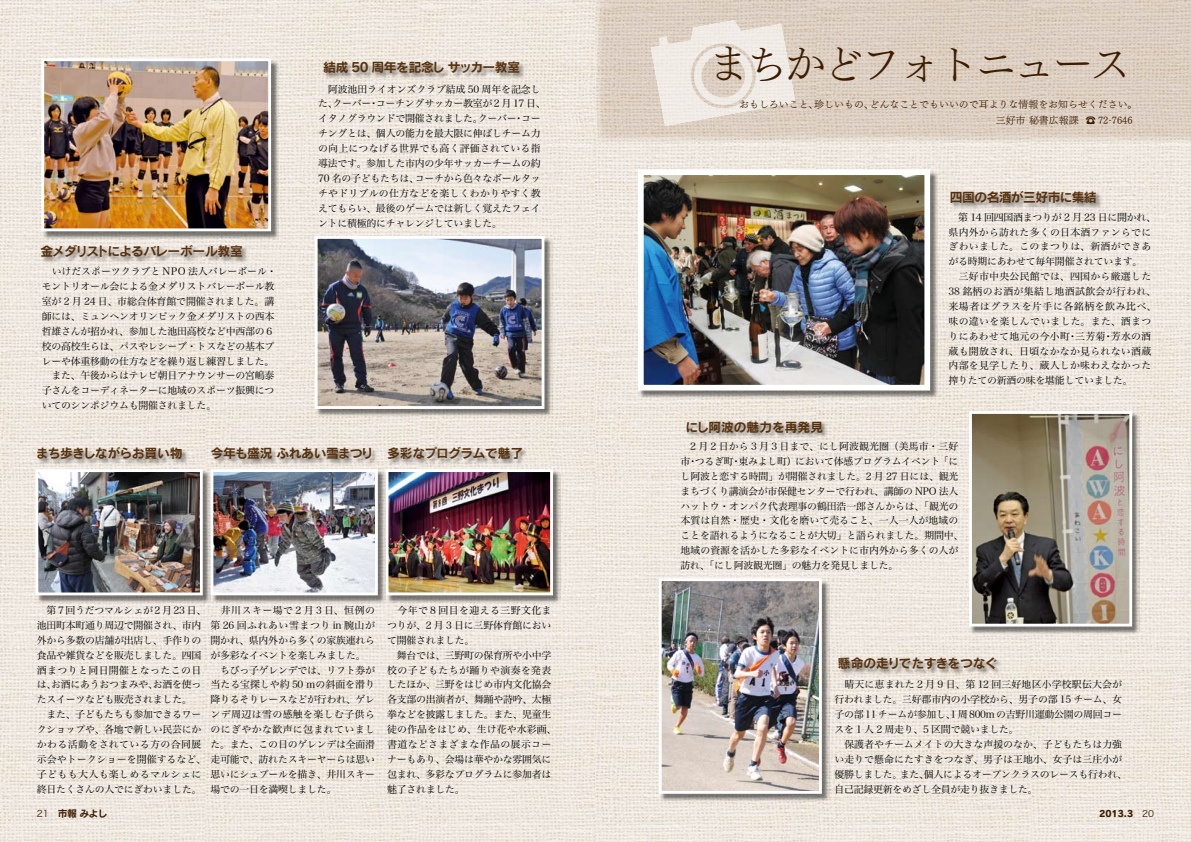
<style>
.page{position:relative;width:1191px;height:842px;background:#fff}
.page>*{position:absolute;margin:0;border:0;box-sizing:border-box;transform-origin:0 0}
.t1{font:42.5px "Tsuku Min Pro L";letter-spacing:-.1em;color:#3c1c00}
.t2{font:12.8px "Rodin Pro B";letter-spacing:-.04em;color:#57310e}
.t3{font:12.8px "Rodin Pro B";color:#57310e}
.t4{font:9.9px/14.9px "Hira Min Pro W3";letter-spacing:-.025em;color:#000}
.t5{font:9.9px/14.9px "Hira Min Pro W3";letter-spacing:.025em;color:#000}
.t6{font:9.9px/14.9px "Hira Min Pro W3";letter-spacing:.005em;color:#000}
.t7{font:9.9px "Tsuku Min Pro LB";color:#3c1c00}
.t8{font:9.9px "Hira Min Pro W3";color:#000}
.t9{font:9.9px "Hira Min Pro W3";letter-spacing:.045em;color:#000}
.t10{font:9.9px "Hira Min Pro W3";letter-spacing:.04em;color:#000}
.t11{font:9.9px "Hira Min Pro W3";letter-spacing:.015em;color:#000}
.t12{font:9.9px "Hira Min Pro W3";letter-spacing:.02em;color:#000}
.t13{font:9.9px "Hira Min Pro W3";letter-spacing:.055em;color:#000}
.t14{font:9.9px "Hira Min Pro W3";letter-spacing:-.005em;color:#000}
.t15{font:9.2px "New Rodin Pro B";color:#3c1c00}
.t16{font:9.2px "Hira Kaku Pro W3";color:#3c1c00}
.t17{font:9px "Rodin Pro EB";color:#3c1c00}
.t18{font:9px "Hira Kaku Pro W3";color:#3c1c00}
</style>
<div class="page">
<img style="left:0;top:0;width:1191px;height:842px">
<svg style="left:595px;top:0;width:596px;height:142px;background:#dccec1"></svg>
<svg style="left:650px;top:20px;width:146px;height:107px;background:#e7ded6"></svg>
<div style="left:950px;top:191px;width:152px;height:18px;background:#000;opacity:.5"></div>
<div style="left:211px;top:447px;width:167px;height:18px;background:#000;opacity:.5"></div>
<div style="left:38px;top:447px;width:150px;height:19px;background:#000;opacity:.5"></div>
<div style="left:388px;top:447px;width:140px;height:19px;background:#000;opacity:.5"></div>
<div style="left:838px;top:657px;width:164px;height:18px;background:#000;opacity:.5"></div>
<div style="left:686px;top:421px;width:143px;height:18px;background:#000;opacity:.5"></div>
<div style="left:386px;top:470px;width:175px;height:133px;background:#000;opacity:.5"></div>
<img style="left:390px;top:473px;width:159px;height:118px">
<div style="left:386px;top:469px;width:167px;height:126px;border:3px solid #fff"></div>
<div style="left:36px;top:470px;width:174px;height:133px;background:#000;opacity:.5"></div>
<img style="left:39px;top:473px;width:160px;height:118px">
<div style="left:35px;top:469px;width:168px;height:126px;border:3px solid #fff"></div>
<div style="left:211px;top:470px;width:174px;height:133px;background:#000;opacity:.5"></div>
<img style="left:214px;top:473px;width:160px;height:118px">
<div style="left:210px;top:469px;width:168px;height:126px;border:3px solid #fff"></div>
<div style="left:970px;top:412px;width:169px;height:222px;background:#000;opacity:.5"></div>
<img style="left:973px;top:415px;width:155px;height:207px">
<div style="left:969px;top:411px;width:163px;height:215px;border:3px solid #fff"></div>
<div style="left:659px;top:579px;width:170px;height:223px;background:#000;opacity:.5"></div>
<img style="left:663px;top:582px;width:155px;height:208px">
<div style="left:659px;top:578px;width:163px;height:216px;border:3px solid #fff"></div>
<div style="left:639px;top:170px;width:299px;height:228px;background:#000;opacity:.5"></div>
<img style="left:645px;top:176px;width:278px;height:207px">
<div style="left:638px;top:169px;width:292px;height:221px;border:6px solid #fff"></div>
<div style="left:323px;top:61px;width:202px;height:19px;background:#000;opacity:.5"></div>
<div style="left:315px;top:237px;width:237px;height:180px;background:#000;opacity:.5"></div>
<img style="left:319px;top:240px;width:221px;height:165px">
<div style="left:315px;top:236px;width:229px;height:173px;border:3px solid #fff"></div>
<div style="left:41px;top:245px;width:207px;height:19px;background:#000;opacity:.5"></div>
<div style="left:42px;top:59px;width:237px;height:180px;background:#000;opacity:.5"></div>
<img style="left:45px;top:62px;width:222px;height:165px">
<div style="left:41px;top:58px;width:230px;height:173px;border:3px solid #fff"></div>
<p class="t2" style="left:323px;top:59px;width:198px">結成 50 周年を記念しサッカー教室</p>
<p class="t4" style="left:376px;top:81px;width:171px;text-indent:-58px">　阿波池田ライオンズクラブ結成 50 周年を記念しコーチングサッカー教室が2 月 17 日、</p>
<p class="t4" style="left:318px;top:95px;width:21px">た、</p>
<p class="t4" style="left:332px;top:95px;width:40px">クーバー</p>
<p class="t4" style="left:369px;top:95px;width:11px">・</p>
<p class="t2" style="left:40px;top:243px;width:204px">金メダリストによるバレーボール教室</p>
<p class="t4" style="left:42px;top:263px;width:236px">　いけだスポーツクラブと NPO 法人バレーボール・モントリオール会による金メダリストバレーボール教室が 2 月 24 日、市総合体育館で開催されました。講師には、ミュンヘンオリンピック金メダリストの西本哲雄さんが招かれ、参加した池田高校など中西部の６校の高校生らは、パスやレシーブ・トスなどの基本プレーや体重移動の仕方などを繰り返し練習しました。　また、午後からはテレビ朝日アナウンサーの宮嶋泰子さんをコーディネーターに地域のスポーツ振興についてのシンポジウムも開催されました。</p>
<p class="t4" style="left:318px;top:110px;width:166px">イタノグラウンドで開催されました。</p>
<p class="t4" style="left:318px;top:125px;width:224px">チングとは、個人の能力を最大限に伸ばしチーム力</p>
<p class="t12" style="left:318px;top:140px;width:224px">の向上につなげる世界でも高く評価されている指</p>
<p class="t4" style="left:318px;top:155px;width:224px">導法です。参加した市内の少年サッカーチームの約</p>
<p class="t4" style="left:415px;top:170px;width:128px">コーチから色々なボールタッ</p>
<p class="t4" style="left:478px;top:110px;width:40px">クーバー</p>
<p class="t4" style="left:521px;top:110px;width:21px">コー</p>
<p class="t4" style="left:514px;top:110px;width:11px">・</p>
<p class="t4" style="left:318px;top:170px;width:224px">70 名の子どもたちは、<br>チやドリブルの仕方などを楽しくわかりやすく教えてもらい、最後のゲームでは新しく覚えたフェイントに積極的にチャレンジしていました。</p>
<p class="t2" style="left:36px;top:445px;width:148px">まち歩きしながらお買い物</p>
<p class="t2" style="left:211px;top:445px;width:164px">今年も盛況ふれあい雪まつり</p>
<p class="t2" style="left:387px;top:445px;width:137px">多彩なプログラムで魅了</p>
<p class="t9" style="left:37px;top:602px;width:340px">　第7 回うだつマルシェが2 月23 日、　井川スキー場で 2 月 3 日、恒例の</p>
<p class="t13" style="left:210px;top:617px;width:166px">第 26 回ふれあい雪まつり in 腕山が</p>
<p class="t4" style="left:210px;top:632px;width:166px">開かれ、県内外から多くの家族連れら</p>
<p class="t4" style="left:210px;top:647px;width:157px">が多彩なイベントを楽しみました。</p>
<p class="t4" style="left:210px;top:661px;width:166px">　ちびっ子ゲレンデでは、リフト券が</p>
<p class="t14" style="left:210px;top:676px;width:166px">当たる宝探しや約 50 ｍの斜面を滑り</p>
<p class="t4" style="left:210px;top:691px;width:166px">降りるそりレースなどが行われ、ゲレ</p>
<p class="t10" style="left:210px;top:706px;width:166px">ンデ周辺は雪の感触を楽しむ子供ら</p>
<p class="t10" style="left:210px;top:721px;width:166px">のにぎやかな歓声に包まれていまし</p>
<p class="t4" style="left:210px;top:736px;width:166px">た。また、この日のゲレンデは全面滑</p>
<p class="t6" style="left:37px;top:751px;width:340px">示会やトークショーを開催するなど、走可能で、訪れたスキーヤーらは思い</p>
<p class="t4" style="left:210px;top:766px;width:166px">思いにシュプールを描き、井川スキー</p>
<p class="t4" style="left:210px;top:780px;width:128px">場での一日を満喫しました。</p>
<p class="t4" style="left:37px;top:617px;width:166px;text-align:right">池田町本町通り周辺で開催され、市内外から多数の店舗が出店し、手作りの食品や雑貨などを販売しました。四国酒まつりと同日開催となったこの日お酒を使っ</p>
<p class="t4" style="left:51px;top:676px;width:108px">お酒にあうおつまみや、</p>
<p class="t4" style="left:37px;top:676px;width:166px">は、<br>たスイーツなども販売されました。　また、子どもたちも参加できるワークショップや、各地で新しい民芸にかかわる活動をされている方の合同展</p>
<p class="t6" style="left:37px;top:766px;width:166px">子どもも大人も楽しめるマルシェに終日たくさんの人でにぎわいました。</p>
<p class="t16" style="left:37px;top:805px;width:14px">21</p>
<p class="t15" style="left:58px;top:805px;width:51px">市報みよし</p>
<p class="t4" style="left:387px;top:602px;width:171px">　今年で 8 回目を迎える三野文化まつりが、2 月 3 日に三野体育館において開催されました。<br>　舞台では、三野町の保育所や小中学校の子どもたちが踊りや演奏を発表したほか、三野をはじめ市内文化協会各支部の出演者が、舞踊や詩吟、太極拳などを披露しました。また、児童生徒の作品をはじめ、生け花や水彩画、書道などさまざまな作品の展示コーナーもあり、会場は華やかな雰囲気に包まれ、多彩なプログラムに参加者は魅了されました。</p>
<h1 class="t1" style="left:707px;top:26px;width:427px">まちかどフォトニュース</h1>
<p class="t7" style="left:869px;top:95px;width:269px">どんなことでもいいので耳よりな情報をお知らせください。</p>
<p class="t7" style="left:814px;top:95px;width:61px">珍しいもの、</p>
<p class="t7" style="left:739px;top:95px;width:81px">おもしろいこと、</p>
<p class="t7" style="left:985px;top:111px;width:94px">　三好市秘書広報課</p>
<p class="t7" style="left:1085px;top:111px;width:48px">☎ 72-7646</p>
<p class="t2" style="left:950px;top:189px;width:148px">四国の名酒が三好市に集結</p>
<p class="t5" style="left:948px;top:209px;width:209px">　第 14 回四国酒まつりが 2 月 23 日に開かれ、県内外から訪れた多くの日本酒ファンらでにぎわいました。このまつりは、新酒ができあがる時期にあわせて毎年開催されています。<br>　三好市中央公民館では、四国から厳選した<br>38 銘柄のお酒が集結し地酒試飲会が行われ、来場者はグラスを片手に各銘柄を飲み比べ、味の違いを楽しんでいました。また、酒まつりにあわせて地元の今小町･三芳菊･芳水の酒蔵も開放され、日頃なかなか見られない酒蔵内部を見学したり、蔵人しか味わえなかった搾りたての新酒の味を堪能していました。</p>
<p class="t3" style="left:685px;top:418px;width:139px">にし阿波の魅力を再発見</p>
<p class="t6" style="left:680px;top:438px;width:279px;text-align:right">　2 月 2 日から 3 月 3 日まで、にし阿波観光圏（美馬市・三好「に</p>
<p class="t4" style="left:738px;top:453px;width:60px">東みよし町）</p>
<p class="t4" style="left:795px;top:453px;width:147px">において体感プログラムイベント</p>
<p class="t4" style="left:695px;top:453px;width:40px">つるぎ町</p>
<p class="t4" style="left:680px;top:453px;width:284px">市<br>し阿波と恋する時間」が開催されました。2 月 27 日には、観光まちづくり講演会が市保健センターで行われ、講師の NPO 法人ハットウ・オンパク代表理事の鶴田浩一郎さんからは、「観光の本質は自然・歴史・文化を磨いて売ること、一人一人が地域のことを語れるようになることが大切」と語られました。期間中、地域の資源を活かした多彩なイベントに市内外から多くの人が訪れ、「にし阿波観光圏」の魅力を発見しました。</p>
<p class="t4" style="left:688px;top:453px;width:11px">・</p>
<p class="t4" style="left:731px;top:453px;width:11px">・</p>
<p class="t2" style="left:838px;top:655px;width:161px">懸命の走りでたすきをつなぐ</p>
<p class="t11" style="left:834px;top:676px;width:289px">　晴天に恵まれた 2 月 9 日、第 12 回三好地区小学校駅伝大会が</p>
<p class="t4" style="left:834px;top:691px;width:289px">行われました。三好郡市内の小学校から、男子の部 15 チーム、女</p>
<p class="t4" style="left:834px;top:706px;width:289px">子の部 11 チームが参加し 1、周 800m の吉野川運動公園の周回コー</p>
<p class="t4" style="left:834px;top:721px;width:186px">スを 1 人 2 周走り、5 区間で競いました。</p>
<p class="t8" style="left:834px;top:736px;width:289px">　保護者やチームメイトの大きな声援のなか、子どもたちは力強</p>
<p class="t8" style="left:834px;top:751px;width:289px">い走りで懸命にたすきをつなぎ、男子は王地小、女子は三庄小が</p>
<p class="t4" style="left:923px;top:766px;width:205px">個人によるオープンクラスのレースも行われ、</p>
<p class="t4" style="left:834px;top:766px;width:205px">優勝しました。<br>自己記録更新をめざし全員が走り抜きました。</p>
<p class="t4" style="left:899px;top:766px;width:31px">また、</p>
<p class="t17" style="left:1099px;top:807px;width:36px">2013.3</p>
<p class="t18" style="left:1142px;top:805px;width:13px">20</p>
</div>
